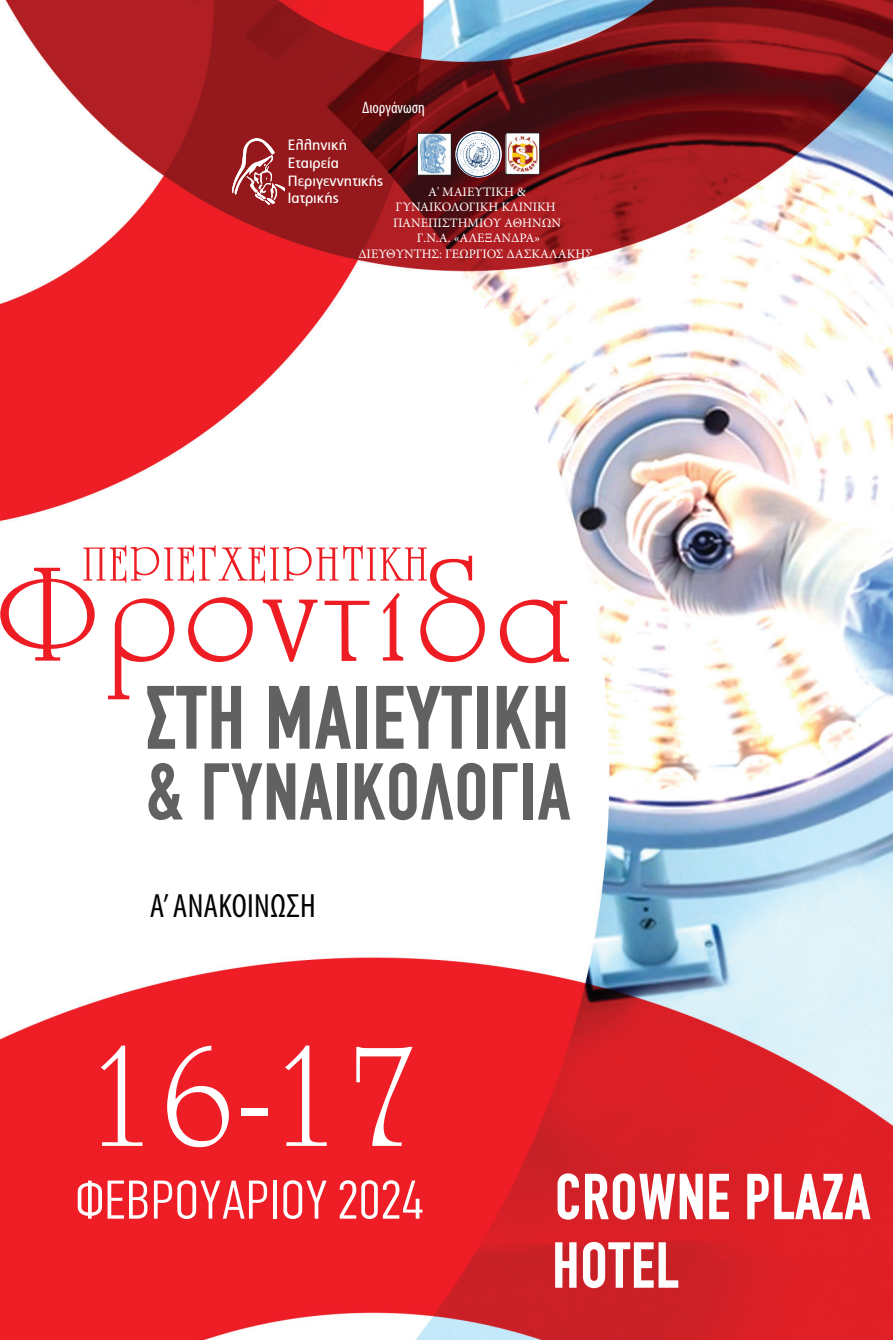
<style>
.page{position:relative;width:893px;height:1340px;background:#fff}
.page>*{position:absolute;margin:0;border:0;box-sizing:border-box;transform-origin:0 0}
.t1{font:153.9px "UB Unifine";color:#fff}
.t2{font:700 90.23px "PF Din Text Compressed";color:#606160}
.t3{font:700 80.77px "PF Din Text Compressed";color:#606160}
.t4{font:700 65.25px/68.4px "PF Din Text Compressed";color:#fff}
.t5{font:300 54.68px "PF Din Text Compressed";color:#fff;scale:1.11 1}
.t6{font:50.85px "UB Unifine";color:#ee1d23}
.t7{font:condensed 33.75px "Myriad Pro";letter-spacing:.01em;color:#040503}
.t8{font:condensed 16.65px "Myriad Pro";color:#fff}
.t9{font:14.85px/17.8px "PF Catalog";color:#fff}
.t10{font:12.83px/15.5px "Minion Pro";color:#fff;text-align:center}
</style>
<div class="page">
<img style="left:0;top:0;width:893px;height:1339px">
<svg style="left:232px;top:138px;width:53px;height:67px"></svg>
<img style="left:416px;top:132px;width:35px;height:43px">
<svg style="left:0;top:567px;width:95px;height:93px"></svg>
<svg style="left:108px;top:598px;width:67px;height:101px"></svg>
<svg style="left:188px;top:597px;width:65px;height:65px"></svg>
<svg style="left:263px;top:599px;width:54px;height:62px"></svg>
<svg style="left:325px;top:600px;width:44px;height:61px"></svg>
<svg style="left:383px;top:592px;width:20px;height:68px"></svg>
<svg style="left:420px;top:555px;width:65px;height:107px"></svg>
<svg style="left:500px;top:599px;width:69px;height:64px"></svg>
<div style="left:506px;top:133px;width:34px;height:41px;background:#fff"></div>
<img style="left:508px;top:136px;width:30px;height:36px">
<div style="left:505px;top:132px;width:35px;height:43px;border:1px solid #231f20"></div>
<img style="left:455px;top:131px;width:47px;height:46px;border-radius:23px">
<p class="t8" style="left:362px;top:97px;width:64px">Διοργάνωση</p>
<p class="t9" style="left:288px;top:136px;width:97px">Ελληνική<br>Εταιρεία<br>Περιγεννητικής<br>Ιατρικής</p>
<p class="t10" style="left:358px;top:184px;width:236px">Α' ΜΑΙΕΥΤΙΚΗ &amp;<br>ΓΥΝΑΙΚΟΛΟΓΙΚΗ ΚΛΙΝΙΚΗ<br>ΠΑΝΕΠΙΣΤΗΜΙΟΥ ΑΘΗΝΩΝ<br>Γ.Ν.Α. «ΑΛΕΞΑΝΔΡΑ»<br>ΔΙΕΥΘΥΝΤΗΣ: ΓΕΩΡΓΙΟΣ ΔΑΣΚΑΛΑΚΗΣ</p>
<h3 class="t6" style="left:79px;top:540px;width:349px">ΠΕΡΙΕΓΧΕΙΡΗΤΙΚΗ</h3>
<h2 class="t2" style="left:146px;top:665px;width:425px">ΣΤΗ ΜΑΙΕΥΤΙΚΗ</h2>
<h3 class="t3" style="left:145px;top:744px;width:427px">&amp; ΓΥΝΑΙΚΟΛΟΓΙΑ</h3>
<h3 class="t7" style="left:150px;top:885px;width:167px">Α’ ΑΝΑΚΟΙΝΩΣΗ</h3>
<h1 class="t1" style="left:72px;top:1022px;width:355px">16-17</h1>
<h3 class="t5" style="left:75px;top:1168px;width:315px">ΦΕΒΡΟΥΑΡΙΟΥ 2024</h3>
<h3 class="t4" style="left:552px;top:1162px;width:321px">CROWNE PLAZA<br>HOTEL</h3>
</div>
